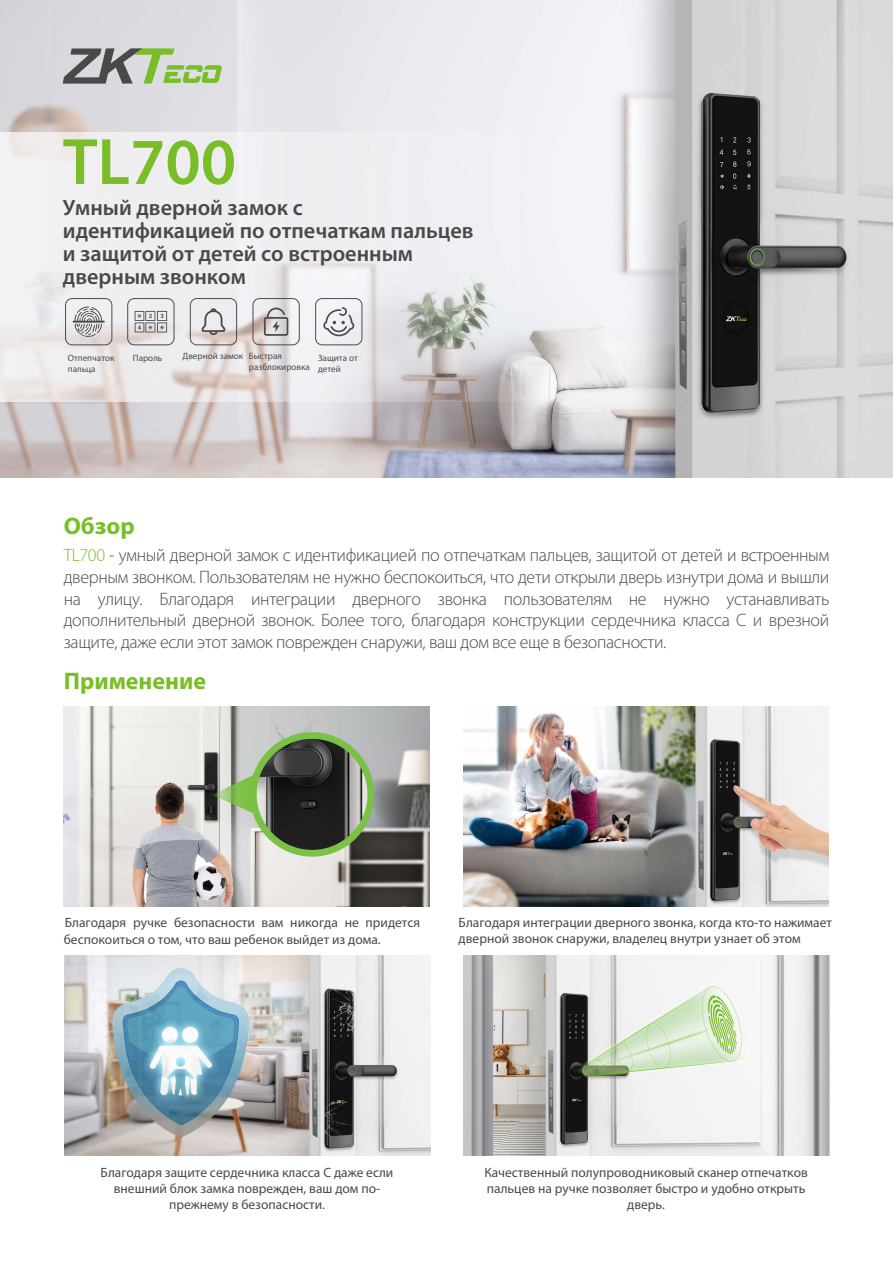
<style>
.page{position:relative;width:893px;height:1263px;background:#fff}
.page>*{position:absolute;margin:0;border:0;box-sizing:border-box;transform-origin:0 0}
.t1{font:600 66px "Myriad Pro";color:#79bd29}
.t2{font:700 24px "Myriad Pro";color:#79bd29}
.t3{font:600 22.2px/23px "Myriad Pro";color:#4a494a}
.t4{font:300 18px/21.6px "Myriad Pro";letter-spacing:-.02em;color:#4a494a;text-align:justify}
.t5{font:13.5px/16.2px "Myriad Pro";color:#4a494a}
.t6{font:9.15px/10.9px "Myriad Pro";color:#484b4f}
.t7{font:9.15px/10.8px "Myriad Pro";color:#484a4f}
.s1{color:#79bd29}
</style>
<div class="page">
<img style="left:0;top:0;width:893px;height:477px">
<svg style="left:63px;top:48px;width:159px;height:36px;background:#a6b39a"></svg>
<img style="left:64px;top:706px;width:366px;height:200px">
<img style="left:463px;top:707px;width:366px;height:199px">
<svg style="left:0;top:132px;width:606px;height:269px"></svg>
<div style="left:127px;top:298px;width:47px;height:47px;border:1px solid #484b4f;border-radius:7px"></div>
<svg style="left:135px;top:311px;width:32px;height:21px"></svg>
<div style="left:190px;top:298px;width:47px;height:47px;border:1px solid #484b4f;border-radius:7px"></div>
<div style="left:65px;top:298px;width:47px;height:47px;border:1px solid #484b4f;border-radius:7px"></div>
<div style="left:315px;top:298px;width:47px;height:47px;border:1px solid #484b4f;border-radius:7px"></div>
<div style="left:252px;top:298px;width:48px;height:47px;border:1px solid #484b4f;border-radius:7px"></div>
<hr style="left:73px;top:321px;width:32px;height:2px;background:#4a494a">
<svg style="left:74px;top:306px;width:28px;height:31px"></svg>
<svg style="left:202px;top:308px;width:23px;height:27px"></svg>
<svg style="left:323px;top:307px;width:31px;height:29px"></svg>
<svg style="left:264px;top:308px;width:24px;height:28px"></svg>
<img style="left:463px;top:956px;width:366px;height:199px">
<img style="left:64px;top:956px;width:366px;height:199px">
<h1 class="t1" style="left:63px;top:120px;width:175px">TL700</h1>
<p class="t3" style="left:63px;top:196px;width:412px">Умный дверной замок c идентификацией по отпечаткам пальцев и защитой от детей со встроенным дверным звонком</p>
<p class="t6" style="left:68px;top:352px;width:48px">Отпепчаток пальца</p>
<p class="t7" style="left:249px;top:351px;width:63px;text-indent:-66px">Дверной замок Быстрая разблокировка</p>
<p class="t6" style="left:133px;top:352px;width:31px">Пароль</p>
<p class="t6" style="left:318px;top:352px;width:41px">Защита от детей</p>
<h2 class="t2" style="left:64px;top:510px;width:72px">Обзор</h2>
<p class="t4" style="left:64px;top:544px;width:767px"><span class="s1">TL700</span> - умный дверной замок с идентификацией по отпечаткам пальцев, защитой от детей и встроенным дверным звонком. Пользователям не нужно беспокоиться, что дети открыли дверь изнутри дома и вышли на улицу. Благодаря интеграции дверного звонка пользователям не нужно устанавливать дополнительный дверной звонок. Более того, благодаря конструкции сердечника класса C и врезной защите, даже если этот замок поврежден снаружи, ваш дом все еще в безопасности.</p>
<h2 class="t2" style="left:64px;top:665px;width:144px">Применение</h2>
<p class="t5" style="left:64px;top:915px;width:358px">Благодаря ручке безопасности вам никогда не придется беспокоиться о том, что ваш ребенок выйдет из дома.</p>
<p class="t5" style="left:459px;top:914px;width:375px">Благодаря интеграции дверного звонка, когда кто-то нажимает дверной звонок снаружи, владелец внутри узнает об этом</p>
<p class="t5" style="left:101px;top:1164px;width:294px;text-align:center">Благодаря защите сердечника класса C даже если внешний блок замка поврежден, ваш дом по&shy;прежнему в безопасности.</p>
<p class="t5" style="left:484px;top:1164px;width:325px;text-align:center">Качественный полупроводниковый сканер отпечатков пальцев на ручке позволяет быстро и удобно открыть дверь.</p>
</div>
